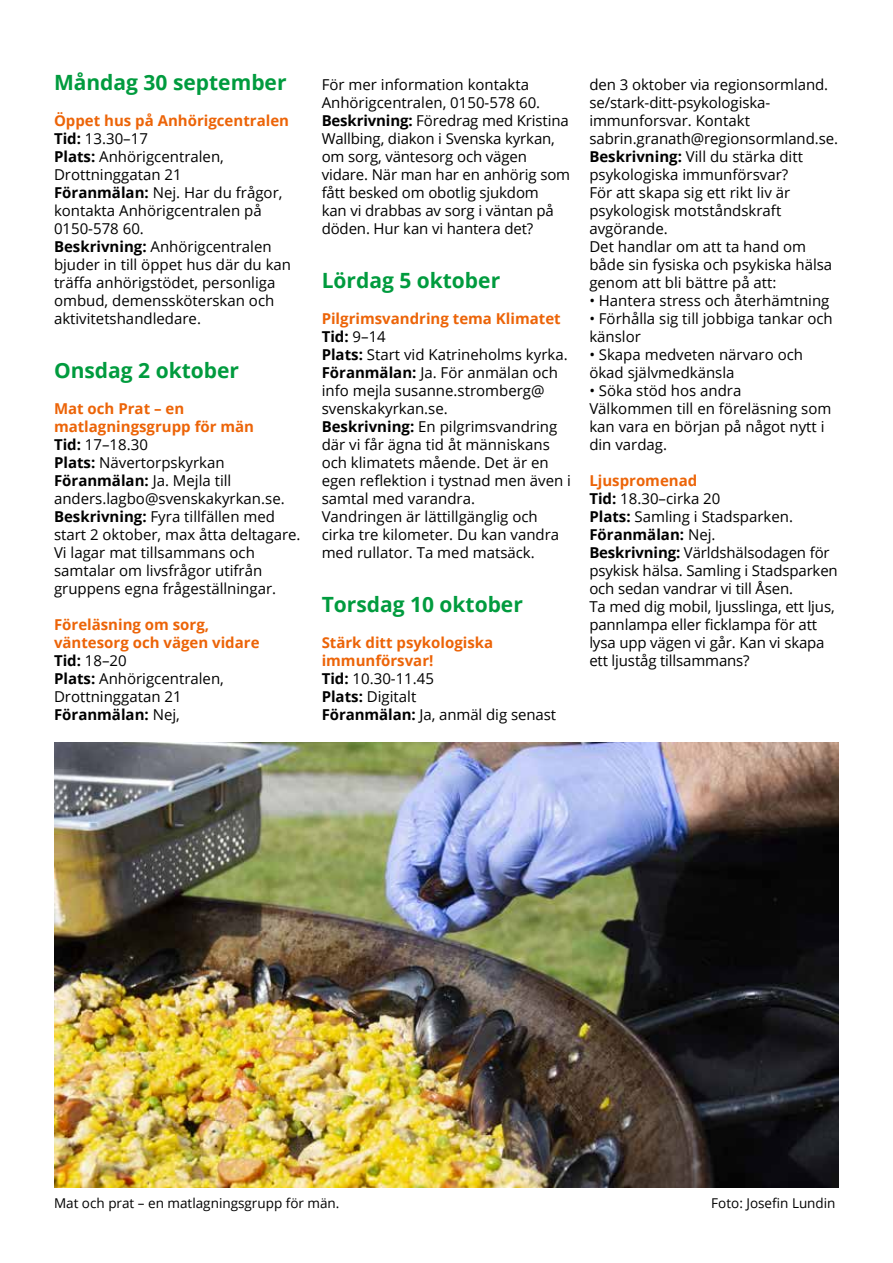
<style>
.page{position:relative;width:893px;height:1263px;background:#fff}
.page>*{position:absolute;margin:0;border:0;box-sizing:border-box;transform-origin:0 0}
.t1{font:700 21px "Open Sans";color:#009b3e}
.t2{font:15px/18px "Open Sans";color:#000}
.t3{font:13.5px "Open Sans";color:#000}
.s1{font-weight:700;color:#ec6408}
.s2{font-weight:700}
</style>
<div class="page">
<img style="left:54px;top:742px;width:785px;height:445px">
<h1 class="t1" style="left:54px;top:68px;width:234px">Måndag 30 september</h1>
<p class="t2" style="left:54px;top:111px;width:239px"><span class="s1">Öppet hus på Anhörigcentralen<br></span><span class="s2">Tid:</span> 13.30–17<br><span class="s2">Plats:</span> Anhörigcentralen,<br>Drottninggatan 21<br><span class="s2">Föranmälan:</span> Nej. Har du frågor, kontakta Anhörigcentralen på<br>0150-578 60.<br><span class="s2">Beskrivning:</span> Anhörigcentralen bjuder in till öppet hus där du kan träffa anhörigstödet, personliga ombud, demenssköterskan och aktivitetshandledare.</p>
<h1 class="t1" style="left:54px;top:356px;width:187px">Onsdag 2 oktober</h1>
<p class="t2" style="left:54px;top:399px;width:248px"><span class="s1">Mat och Prat – en matlagningsgrupp för män<br></span><span class="s2">Tid:</span> 17–18.30<br><span class="s2">Plats:</span> Nävertorpskyrkan<br><span class="s2">Föranmälan:</span> Ja. Mejla till anders.lagbo@svenskakyrkan.se.<br><span class="s2">Beskrivning:</span> Fyra tillfällen med start 2 oktober, max åtta deltagare.<br>Vi lagar mat tillsammans och samtalar om livsfrågor utifrån gruppens egna frågeställningar.</p>
<p class="t2" style="left:54px;top:615px;width:207px"><span class="s1">Föreläsning om sorg, väntesorg och vägen vidare<br></span><span class="s2">Tid:</span> 18–20<br><span class="s2">Plats:</span> Anhörigcentralen,<br>Drottninggatan 21<br><span class="s2">Föranmälan:</span> Nej,</p>
<p class="t2" style="left:322px;top:75px;width:250px">För mer information kontakta<br>Anhörigcentralen, 0150-578 60.<br><span class="s2">Beskrivning:</span> Föredrag med Kristina<br>Wallbing, diakon i Svenska kyrkan, om sorg, väntesorg och vägen vidare. När man har en anhörig som fått besked om obotlig sjukdom<br>kan vi drabbas av sorg i väntan på döden. Hur kan vi hantera det?</p>
<h1 class="t1" style="left:322px;top:266px;width:180px">Lördag 5 oktober</h1>
<p class="t2" style="left:322px;top:309px;width:251px"><span class="s1">Pilgrimsvandring tema Klimatet<br></span><span class="s2">Tid:</span> 9–14<br><span class="s2">Plats:</span> Start vid Katrineholms kyrka.<br><span class="s2">Föranmälan:</span> Ja. För anmälan och info mejla susanne.stromberg@ svenskakyrkan.se.<br><span class="s2">Beskrivning:</span> En pilgrimsvandring där vi får ägna tid åt människans och klimatets mående. Det är en egen reflektion i tystnad men även i samtal med varandra.<br>Vandringen är lättillgänglig och cirka tre kilometer. Du kan vandra med rullator. Ta med matsäck.</p>
<h1 class="t1" style="left:322px;top:590px;width:203px">Torsdag 10 oktober</h1>
<p class="t2" style="left:322px;top:633px;width:236px"><span class="s1">Stärk ditt psykologiska immunförsvar!<br></span><span class="s2">Tid:</span> 10.30-11.45<br><span class="s2">Plats:</span> Digitalt<br><span class="s2">Föranmälan:</span> Ja, anmäl dig senast</p>
<p class="t2" style="left:589px;top:75px;width:250px">den 3 oktober via regionsormland. se/stark-ditt-psykologiska&shy;immunforsvar. Kontakt sabrin.granath@regionsormland.se.<br><span class="s2">Beskrivning:</span> Vill du stärka ditt psykologiska immunförsvar?<br>För att skapa sig ett rikt liv är psykologisk motståndskraft avgörande.<br>Det handlar om att ta hand om både sin fysiska och psykiska hälsa genom att bli bättre på att:</p>
<p class="t2" style="left:589px;top:291px;width:242px">• Hantera stress och återhämtning</p>
<p class="t2" style="left:589px;top:309px;width:245px">• Förhålla sig till jobbiga tankar och känslor</p>
<p class="t2" style="left:589px;top:345px;width:215px">• Skapa medveten närvaro och ökad självmedkänsla</p>
<p class="t2" style="left:589px;top:381px;width:243px">• Söka stöd hos andra<br>Välkommen till en föreläsning som kan vara en början på något nytt i din vardag.</p>
<p class="t2" style="left:589px;top:471px;width:250px"><span class="s1">Ljuspromenad<br></span><span class="s2">Tid:</span> 18.30–cirka 20<br><span class="s2">Plats:</span> Samling i Stadsparken.<br><span class="s2">Föranmälan:</span> Nej.<br><span class="s2">Beskrivning:</span> Världshälsodagen för psykisk hälsa. Samling i Stadsparken och sedan vandrar vi till Åsen.<br>Ta med dig mobil, ljusslinga, ett ljus, pannlampa eller ficklampa för att lysa upp vägen vi går. Kan vi skapa ett ljuståg tillsammans?</p>
<p class="t3" style="left:54px;top:1194px;width:287px">Mat och prat – en matlagningsgrupp för män.</p>
<p class="t3" style="left:711px;top:1194px;width:126px">Foto: Josefin Lundin</p>
</div>
